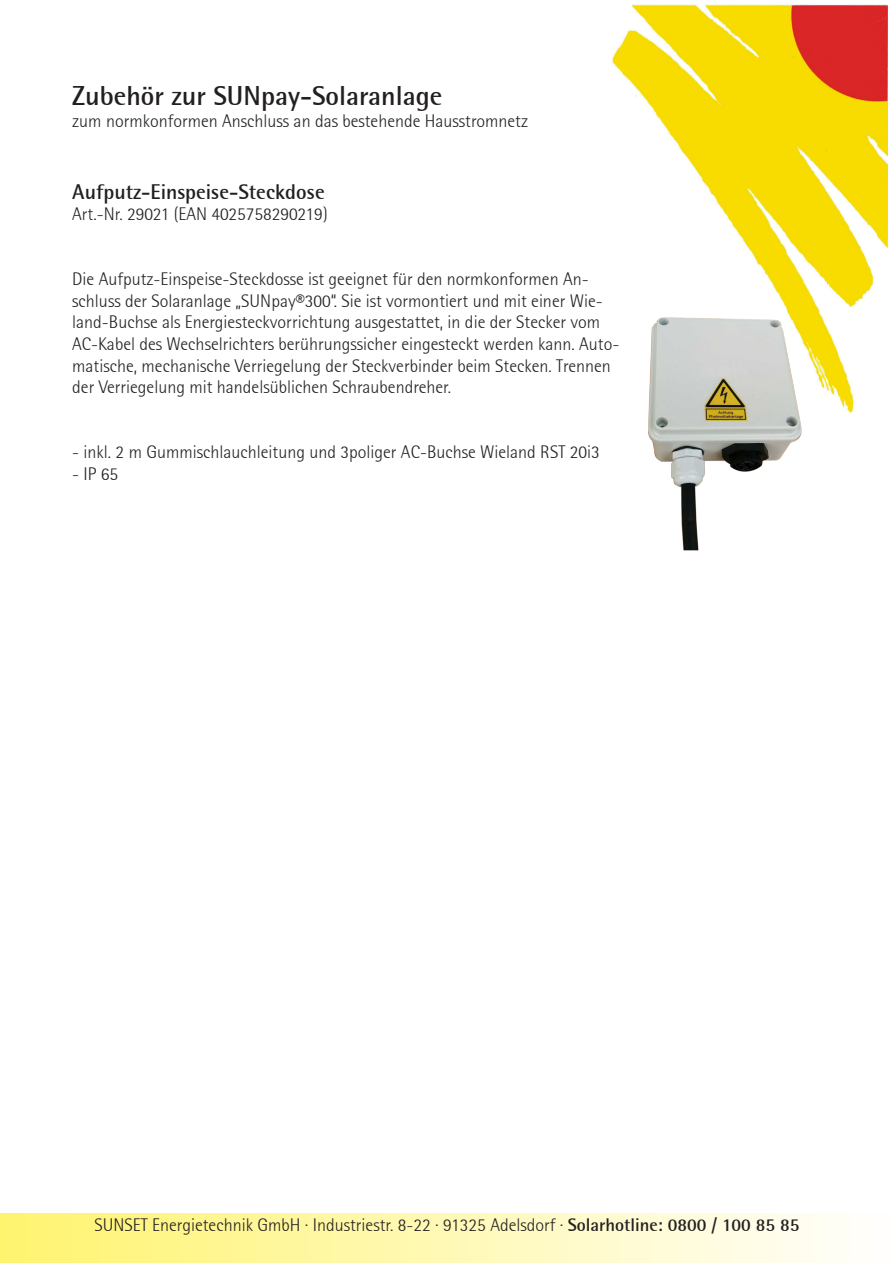
<style>
.page{position:relative;width:893px;height:1263px;background:#fff}
.page>*{position:absolute;margin:0;border:0;box-sizing:border-box;transform-origin:0 0}
.t1{font:700 27px "Rotis Semi Sans";color:#231f20}
.t2{font:700 21px "Rotis Semi Sans";color:#231f20}
.t3{font:300 18px/21.6px "Rotis Semisans";color:#231f20}
.s1{font-family:"Rotis Semi Sans";font-weight:700}
</style>
<div class="page">
<div style="left:0;top:1213px;width:892px;height:50px;background:linear-gradient(to right,#fff46f,#fffefd)"></div>
<img style="left:611px;top:4px;width:276px;height:409px">
<img style="left:634px;top:264px;width:182px;height:286px">
<p class="t1" style="left:72px;top:79px;width:371px">Zubehör zur SUNpay-Solaranlage</p>
<p class="t3" style="left:72px;top:110px;width:457px">zum normkonformen Anschluss an das bestehende Hausstromnetz</p>
<p class="t2" style="left:72px;top:179px;width:254px">Aufputz-Einspeise-Steckdose</p>
<p class="t3" style="left:72px;top:204px;width:257px">Art.-Nr. 29021 (EAN 4025758290219)</p>
<p class="t3" style="left:72px;top:268px;width:549px">Die Aufputz-Einspeise-Steckdosse ist geeignet für den normkonformen An&shy;schluss der Solaranlage „SUNpay®300“. Sie ist vormontiert und mit einer Wie&shy;land-Buchse als Energiesteckvorrichtung ausgestattet, in die der Stecker vom AC-Kabel des Wechselrichters berührungssicher eingesteckt werden kann. Auto&shy;matische, mechanische Verriegelung der Steckverbinder beim Stecken. Trennen der Verriegelung mit handelsüblichen Schraubendreher.</p>
<p class="t3" style="left:72px;top:441px;width:529px">- inkl. 2 m Gummischlauchleitung und 3poliger AC-Buchse Wieland RST 20i3</p>
<p class="t3" style="left:72px;top:463px;width:48px">- IP 65</p>
<p class="t3" style="left:94px;top:1214px;width:707px">SUNSET Energietechnik GmbH · Industriestr. 8-22 · 91325 Adelsdorf · <span class="s1">Solarhotline: 0800 / 100 85 85</span></p>
</div>
